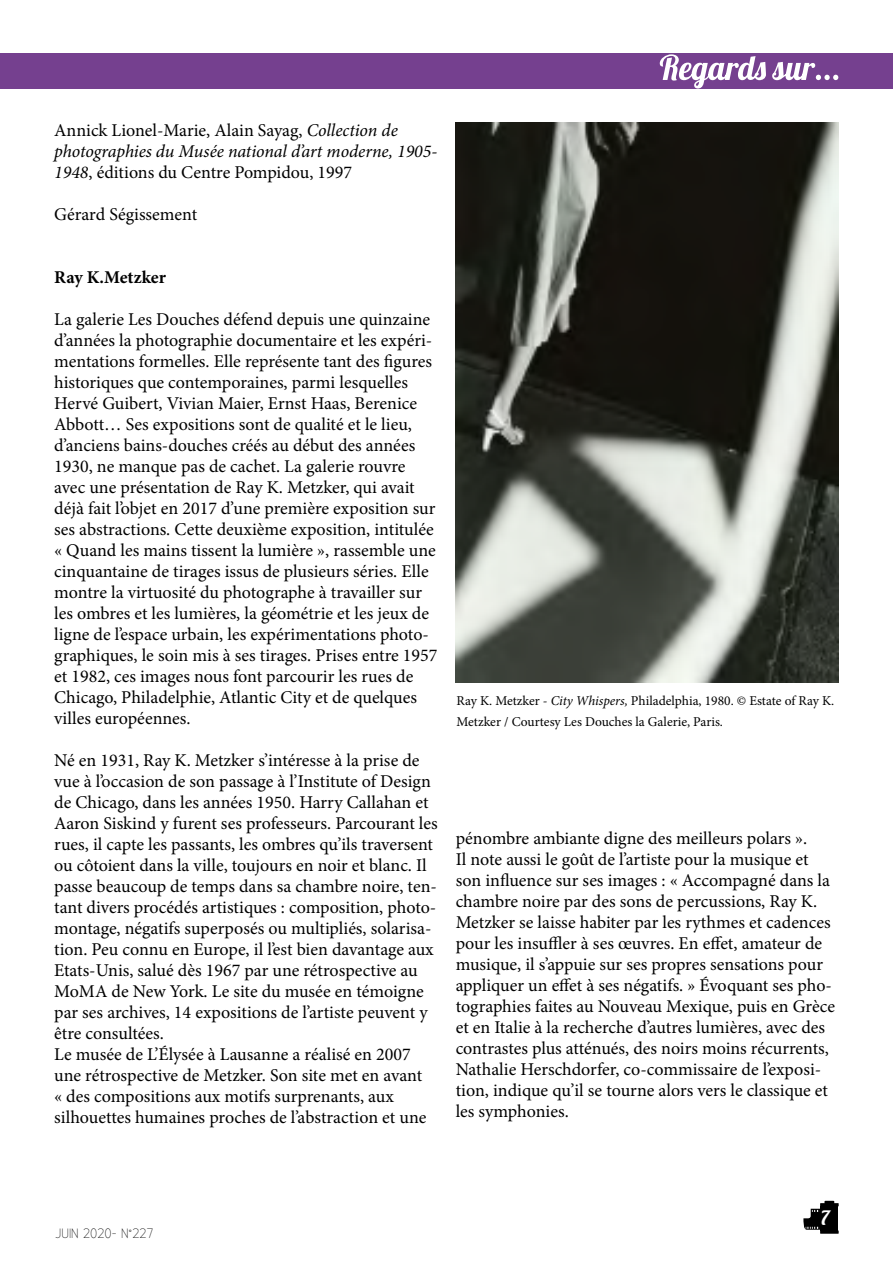
<style>
.page{position:relative;width:893px;height:1263px;background:#fff}
.page>*{position:absolute;margin:0;border:0;box-sizing:border-box;transform-origin:0 0}
.t1{font:19.5px "Lobster 1.4";color:#fff}
.t2{font:18px/21px "Minion Pro";color:#000}
.t3{font:italic 18px/21px "Minion Pro";letter-spacing:-.005em;color:#000}
.t4{font:700 18px "Minion Pro";color:#000}
.t5{font:13.5px/21px "Minion Pro";color:#000}
.t6{font:300 13.5px "Existence";color:#000}
.s1{font-style:normal}
.s2{font-style:italic}
</style>
<div class="page">
<svg style="left:803px;top:1201px;width:31px;height:29px"></svg>
<div style="left:820px;top:1206px;width:18px;height:25px;background:#000"></div>
<hr style="left:820px;top:1203px;width:19px;height:3px;background:#000">
<svg style="left:820px;top:1230px;width:19px;height:4px"></svg>
<div style="left:0;top:53px;width:893px;height:35px;background:#75408f"></div>
<svg style="left:660px;top:54px;width:178px;height:35px"></svg>
<img style="left:455px;top:122px;width:384px;height:560px">
<p class="t3" style="left:54px;top:119px;width:385px"><span class="s1">Annick Lionel-Marie, Alain Sayag,</span> Collection de photographies du Musée national d’art moderne, 1905-<br>1948<span class="s1">, éditions du Centre Pompidou, 1997</span></p>
<p class="t2" style="left:54px;top:203px;width:145px">Gérard Ségissement</p>
<p class="t4" style="left:54px;top:264px;width:113px">Ray K.Metzker</p>
<p class="t2" style="left:54px;top:308px;width:385px">La galerie Les Douches défend depuis une quinzaine d’années la photographie documentaire et les expéri&shy;mentations formelles. Elle représente tant des figures historiques que contemporaines, parmi lesquelles Hervé Guibert, Vivian Maier, Ernst Haas, Berenice Abbott… Ses expositions sont de qualité et le lieu, d’anciens bains-douches créés au début des années 1930, ne manque pas de cachet. La galerie rouvre avec une présentation de Ray K. Metzker, qui avait déjà fait l’objet en 2017 d’une première exposition sur ses abstractions. Cette deuxième exposition, intitulée « Quand les mains tissent la lumière », rassemble une cinquantaine de tirages issus de plusieurs séries. Elle montre la virtuosité du photographe à travailler sur les ombres et les lumières, la géométrie et les jeux de ligne de l’espace urbain, les expérimentations photo&shy;graphiques, le soin mis à ses tirages. Prises entre 1957 et 1982, ces images nous font parcourir les rues de Chicago, Philadelphie, Atlantic City et de quelques villes européennes.</p>
<p class="t2" style="left:54px;top:749px;width:385px">Né en 1931, Ray K. Metzker s’intéresse à la prise de vue à l’occasion de son passage à l’Institute of Design de Chicago, dans les années 1950. Harry Callahan et Aaron Siskind y furent ses professeurs. Parcourant les rues, il capte les passants, les ombres qu’ils traversent ou côtoient dans la ville, toujours en noir et blanc. Il passe beaucoup de temps dans sa chambre noire, ten&shy;tant divers procédés artistiques : composition, photo&shy;montage, négatifs superposés ou multipliés, solarisa&shy;tion. Peu connu en Europe, il l’est bien davantage aux Etats-Unis, salué dès 1967 par une rétrospective au MoMA de New York. Le site du musée en témoigne par ses archives, 14 expositions de l’artiste peuvent y être consultées.<br>Le musée de L’Élysée à Lausanne a réalisé en 2007 une rétrospective de Metzker. Son site met en avant<br>« des compositions aux motifs surprenants, aux silhouettes humaines proches de l’abstraction et une</p>
<p class="t5" style="left:457px;top:690px;width:379px">Ray K. Metzker - <span class="s2">City Whispers,</span> Philadelphia, 1980. © Estate of Ray K.<br>Metzker / Courtesy Les Douches la Galerie, Paris.</p>
<p class="t2" style="left:456px;top:828px;width:381px">pénombre ambiante digne des meilleurs polars ».<br>Il note aussi le goût de l’artiste pour la musique et son influence sur ses images : « Accompagné dans la chambre noire par des sons de percussions, Ray K.<br>Metzker se laisse habiter par les rythmes et cadences pour les insuffler à ses œuvres. En effet, amateur de musique, il s’appuie sur ses propres sensations pour appliquer un effet à ses négatifs. » Évoquant ses pho&shy;tographies faites au Nouveau Mexique, puis en Grèce et en Italie à la recherche d’autres lumières, avec des contrastes plus atténués, des noirs moins récurrents, Nathalie Herschdorfer, co-commissaire de l’exposi&shy;tion, indique qu’il se tourne alors vers le classique et les symphonies.</p>
<p class="t6" style="left:55px;top:1226px;width:100px">JUIN 2020- N°227</p>
<p class="t1" style="left:821px;top:1205px;width:11px">7</p>
</div>
